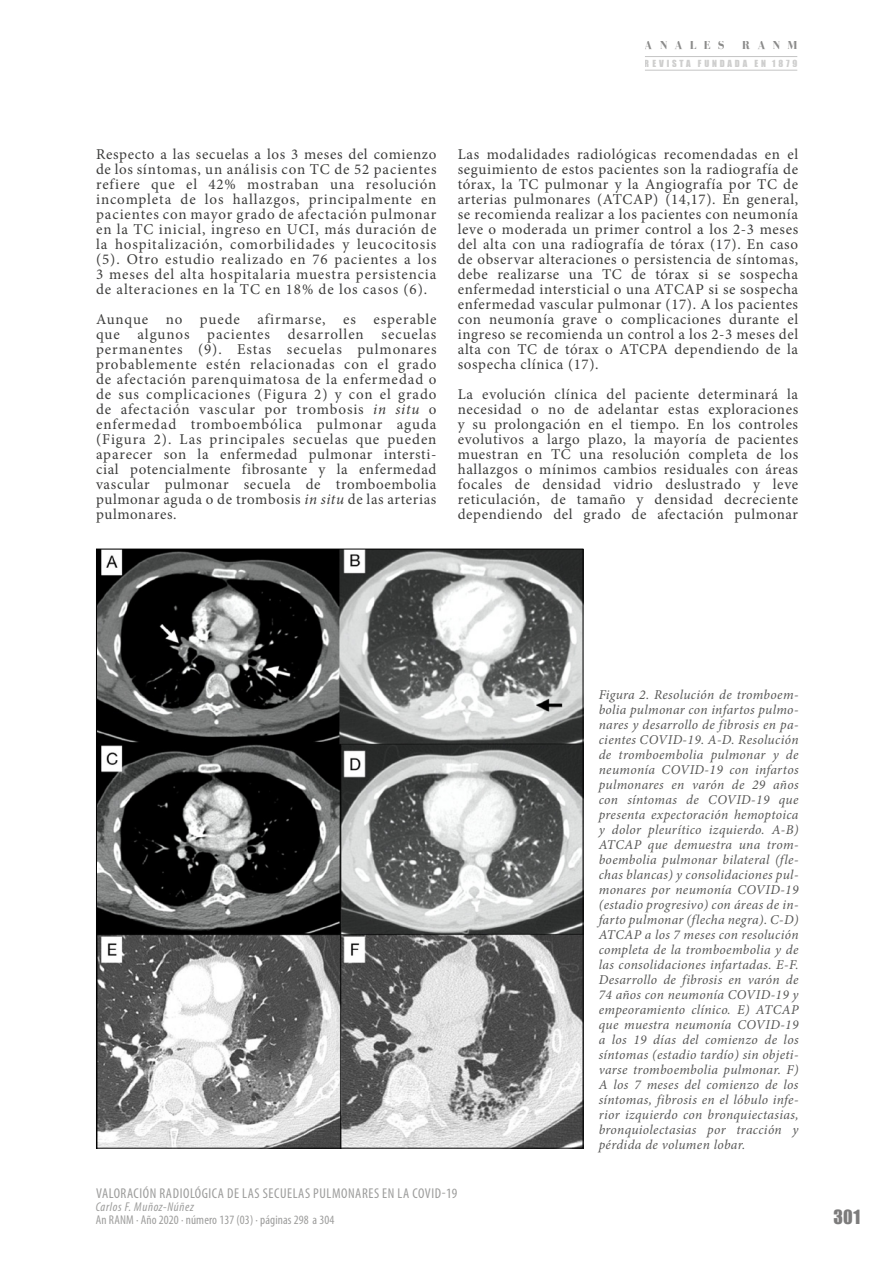
<style>
.page{position:relative;width:893px;height:1263px;background:#fff}
.page>*{position:absolute;margin:0;border:0;box-sizing:border-box;transform-origin:0 0}
.t1{font:18px "Impact";color:#7c7b7b}
.Anales{font:15px/15px "Minion Pro";letter-spacing:.04em;color:#3c3c3b;text-align:justify}
.t2{font:condensed 14.25px "Myriad Pro";letter-spacing:.04em;color:#9d9d9c}
.t3{font:italic 13.5px/15px "Minion Pro";letter-spacing:.025em;color:#575756;text-align:justify}
.t4{font:condensed 12.75px "Myriad Pro";letter-spacing:.01em;color:#9d9d9c}
.t5{font:italic condensed 12.75px "Myriad Pro";letter-spacing:.05em;color:#9d9d9c}
.t6{font:700 12px "Bodoni FLF";letter-spacing:.6em;color:#3c3c3b}
.t7{font:9px "Impact";letter-spacing:.315em;color:#9d9d9c}
.s1{font-style:italic}
</style>
<div class="page">
<hr style="left:645px;top:56px;width:152px;height:1px;background:#9d9d9c">
<hr style="left:645px;top:70px;width:152px;height:1px;background:#9d9d9c">
<img style="left:98px;top:551px;width:483px;height:595px">
<p class="t6" style="left:645px;top:39px;width:81px">ANALES</p>
<p class="t6" style="left:742px;top:39px;width:57px">RANM</p>
<p class="t7" style="left:645px;top:56px;width:154px">REVISTA FUNDADA EN 1879</p>
<p class="Anales" style="left:96px;top:147px;width:342px">Respecto a las secuelas a los 3 meses del comienzo de los síntomas, un análisis con TC de 52 pacientes refiere que el 42% mostraban una resolución incompleta de los hallazgos, principalmente en pacientes con mayor grado de afectación pulmonar en la TC inicial, ingreso en UCI, más duración de la hospitalización, comorbilidades y leucocitosis (5). Otro estudio realizado en 76 pacientes a los 3 meses del alta hospitalaria muestra persistencia de alteraciones en la TC en 18% de los casos (6).</p>
<p class="Anales" style="left:96px;top:312px;width:342px">Aunque no puede afirmarse, es esperable que algunos pacientes desarrollen secuelas permanentes (9). Estas secuelas pulmonares probablemente estén relacionadas con el grado de afectación parenquimatosa de la enfermedad o de sus complicaciones (Figura 2) y con el grado de afectación vascular por trombosis <span class="s1">in situ</span> o enfermedad tromboembólica pulmonar aguda (Figura 2). Las principales secuelas que pueden aparecer son la enfermedad pulmonar intersti&shy;cial potencialmente fibrosante y la enfermedad vascular pulmonar secuela de tromboembolia pulmonar aguda o de trombosis <span class="s1">in situ</span> de las arterias pulmonares.</p>
<p class="Anales" style="left:458px;top:147px;width:342px">Las modalidades radiológicas recomendadas en el seguimiento de estos pacientes son la radiografía de tórax, la TC pulmonar y la Angiografía por TC de arterias pulmonares (ATCAP) (14,17). En general, se recomienda realizar a los pacientes con neumonía leve o moderada un primer control a los 2-3 meses del alta con una radiografía de tórax (17). En caso de observar alteraciones o persistencia de síntomas, debe realizarse una TC de tórax si se sospecha enfermedad intersticial o una ATCAP si se sospecha enfermedad vascular pulmonar (17). A los pacientes con neumonía grave o complicaciones durante el ingreso se recomienda un control a los 2-3 meses del alta con TC de tórax o ATCPA dependiendo de la sospecha clínica (17).</p>
<p class="Anales" style="left:458px;top:387px;width:342px">La evolución clínica del paciente determinará la necesidad o no de adelantar estas exploraciones y su prolongación en el tiempo. En los controles evolutivos a largo plazo, la mayoría de pacientes muestran en TC una resolución completa de los hallazgos o mínimos cambios residuales con áreas focales de densidad vidrio deslustrado y leve reticulación, de tamaño y densidad decreciente dependiendo del grado de afectación pulmonar</p>
<p class="t2" style="left:96px;top:1184px;width:363px">VALORACIÓN RADIOLÓGICA DE LAS SECUELAS PULMONARES EN LA COVID-19</p>
<p class="t5" style="left:96px;top:1199px;width:100px">Carlos F. Muñoz-Núñez</p>
<p class="t4" style="left:96px;top:1212px;width:240px">An RANM · Año 2020 · número 137 (03) · páginas 298 a 304</p>
<p class="t3" style="left:599px;top:687px;width:201px">Figura 2. Resolución de tromboem&shy;bolia pulmonar con infartos pulmo&shy;nares y desarrollo de fibrosis en pa&shy;cientes COVID-19. A-D. Resolución de tromboembolia pulmonar y de neumonía COVID-19 con infartos pulmonares en varón de 29 años con síntomas de COVID-19 que presenta expectoración hemoptoica y dolor pleurítico izquierdo. A-B)<br>ATCAP que demuestra una trom&shy;boembolia pulmonar bilateral (fle&shy;chas blancas) y consolidaciones pul&shy;monares por neumonía COVID-19 (estadio progresivo) con áreas de in&shy;farto pulmonar (flecha negra). C-D)<br>ATCAP a los 7 meses con resolución completa de la tromboembolia y de las consolidaciones infartadas. E-F.<br>Desarrollo de fibrosis en varón de 74 años con neumonía COVID-19 y empeoramiento clínico. E) ATCAP que muestra neumonía COVID-19 a los 19 días del comienzo de los síntomas (estadio tardío) sin objeti&shy;varse tromboembolia pulmonar. F)<br>A los 7 meses del comienzo de los síntomas, fibrosis en el lóbulo infe&shy;rior izquierdo con bronquiectasias, bronquiolectasias por tracción y pérdida de volumen lobar.</p>
<p class="t1" style="left:833px;top:1203px;width:28px">301</p>
</div>
